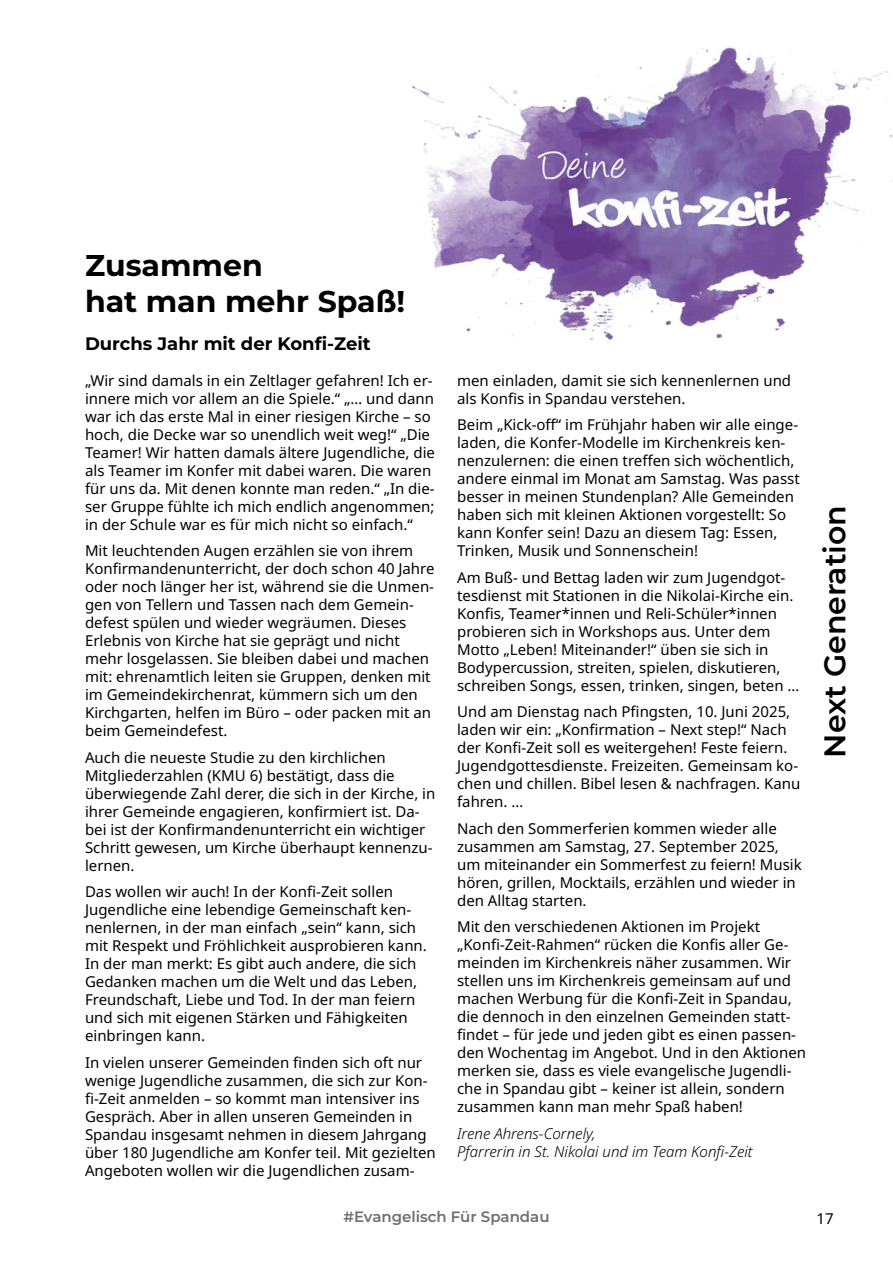
<style>
.page{position:relative;width:893px;height:1263px;background:#fff}
.page>*{position:absolute;margin:0;border:0;box-sizing:border-box;transform-origin:0 0}
.t1{font:700 30px/36px "Montserrat";color:#000}
.t2{font:600 30px "Montserrat";color:#000}
.t3{font:700 18px "Montserrat";color:#000}
.t4{font:15px/18px "Noto Sans";color:#000}
.t5{font:italic 300 15px/18px "Noto Sans";color:#000}
.t6{font:600 15px "Montserrat";color:#706f6f}
</style>
<div class="page">
<img style="left:412px;top:47px;width:481px;height:293px">
<h1 class="t1" style="left:85px;top:249px;width:322px">Zusammen<br>hat man mehr Spaß!</h1>
<p class="t3" style="left:85px;top:331px;width:287px">Durchs Jahr mit der Konfi-Zeit</p>
<p class="t4" style="left:85px;top:372px;width:351px">„Wir sind damals in ein Zeltlager gefahren! Ich er&shy;innere mich vor allem an die Spiele.“ „… und dann war ich das erste Mal in einer riesigen Kirche – so hoch, die Decke war so unendlich weit weg!“ „Die Teamer! Wir hatten damals ältere Jugendliche, die als Teamer im Konfer mit dabei waren. Die waren für uns da. Mit denen konnte man reden.“ „In die&shy;ser Gruppe fühlte ich mich endlich angenommen; in der Schule war es für mich nicht so einfach.“</p>
<p class="t4" style="left:85px;top:542px;width:351px">Mit leuchtenden Augen erzählen sie von ihrem Konfirmandenunterricht, der doch schon 40 Jahre oder noch länger her ist, während sie die Unmen&shy;gen von Tellern und Tassen nach dem Gemein&shy;defest spülen und wieder wegräumen. Dieses Erlebnis von Kirche hat sie geprägt und nicht mehr losgelassen. Sie bleiben dabei und machen mit: ehrenamtlich leiten sie Gruppen, denken mit im Gemeindekirchenrat, kümmern sich um den Kirchgarten, helfen im Büro – oder packen mit an beim Gemeindefest.</p>
<p class="t4" style="left:85px;top:749px;width:352px">Auch die neueste Studie zu den kirchlichen Mitgliederzahlen (KMU 6) bestätigt, dass die überwiegende Zahl derer, die sich in der Kirche, in ihrer Gemeinde engagieren, konfirmiert ist. Da&shy;bei ist der Konfirmandenunterricht ein wichtiger Schritt gewesen, um Kirche überhaupt kennenzu&shy;lernen.</p>
<p class="t4" style="left:85px;top:883px;width:343px">Das wollen wir auch! In der Konfi-Zeit sollen Jugendliche eine lebendige Gemeinschaft ken&shy;nenlernen, in der man einfach „sein“ kann, sich mit Respekt und Fröhlichkeit ausprobieren kann.<br>In der man merkt: Es gibt auch andere, die sich Gedanken machen um die Welt und das Leben, Freundschaft, Liebe und Tod. In der man feiern und sich mit eigenen Stärken und Fähigkeiten einbringen kann.</p>
<p class="t4" style="left:85px;top:1054px;width:352px">In vielen unserer Gemeinden finden sich oft nur wenige Jugendliche zusammen, die sich zur Kon&shy;fi-Zeit anmelden – so kommt man intensiver ins Gespräch. Aber in allen unseren Gemeinden in Spandau insgesamt nehmen in diesem Jahrgang über 180 Jugendliche am Konfer teil. Mit gezielten Angeboten wollen wir die Jugendlichen zusam-</p>
<p class="t4" style="left:457px;top:372px;width:336px">men einladen, damit sie sich kennenlernen und als Konfis in Spandau verstehen.</p>
<p class="t4" style="left:457px;top:416px;width:344px">Beim „Kick-off“ im Frühjahr haben wir alle einge&shy;laden, die Konfer-Modelle im Kirchenkreis ken&shy;nenzulernen: die einen treffen sich wöchentlich, andere einmal im Monat am Samstag. Was passt besser in meinen Stundenplan? Alle Gemeinden haben sich mit kleinen Aktionen vorgestellt: So kann Konfer sein! Dazu an diesem Tag: Essen, Trinken, Musik und Sonnenschein!</p>
<p class="t4" style="left:457px;top:569px;width:344px">Am Buß- und Bettag laden wir zum Jugendgot&shy;tesdienst mit Stationen in die Nikolai-Kirche ein.<br>Konfis, Teamer*innen und Reli-Schüler*innen probieren sich in Workshops aus. Unter dem Motto „Leben! Miteinander!“ üben sie sich in Bodypercussion, streiten, spielen, diskutieren, schreiben Songs, essen, trinken, singen, beten …</p>
<p class="t4" style="left:457px;top:703px;width:345px">Und am Dienstag nach Pfingsten, 10. Juni 2025, laden wir ein: „Konfirmation – Next step!“ Nach der Konfi-Zeit soll es weitergehen! Feste feiern.<br>Jugendgottesdienste. Freizeiten. Gemeinsam ko&shy;chen und chillen. Bibel lesen &amp; nachfragen. Kanu fahren. …</p>
<p class="t4" style="left:457px;top:820px;width:346px">Nach den Sommerferien kommen wieder alle zusammen am Samstag, 27. September 2025, um miteinander ein Sommerfest zu feiern! Musik hören, grillen, Mocktails, erzählen und wieder in den Alltag starten.</p>
<p class="t4" style="left:457px;top:918px;width:350px">Mit den verschiedenen Aktionen im Projekt „Konfi-Zeit-Rahmen“ rücken die Konfis aller Ge&shy;meinden im Kirchenkreis näher zusammen. Wir stellen uns im Kirchenkreis gemeinsam auf und machen Werbung für die Konfi-Zeit in Spandau, die dennoch in den einzelnen Gemeinden statt&shy;findet – für jede und jeden gibt es einen passen&shy;den Wochentag im Angebot. Und in den Aktionen merken sie, dass es viele evangelische Jugendli&shy;che in Spandau gibt – keiner ist allein, sondern zusammen kann man mehr Spaß haben!</p>
<p class="t5" style="left:457px;top:1125px;width:297px">Irene Ahrens-Cornely,<br>Pfarrerin in St. Nikolai und im Team Konfi-Zeit</p>
<h1 class="t2" style="left:815px;top:758px;width:254px;rotate:-90deg">Next Generation</h1>
<p class="t6" style="left:343px;top:1207px;width:208px">#Evangelisch Für Spandau</p>
<p class="t4" style="left:816px;top:1209px;width:19px">17</p>
</div>
